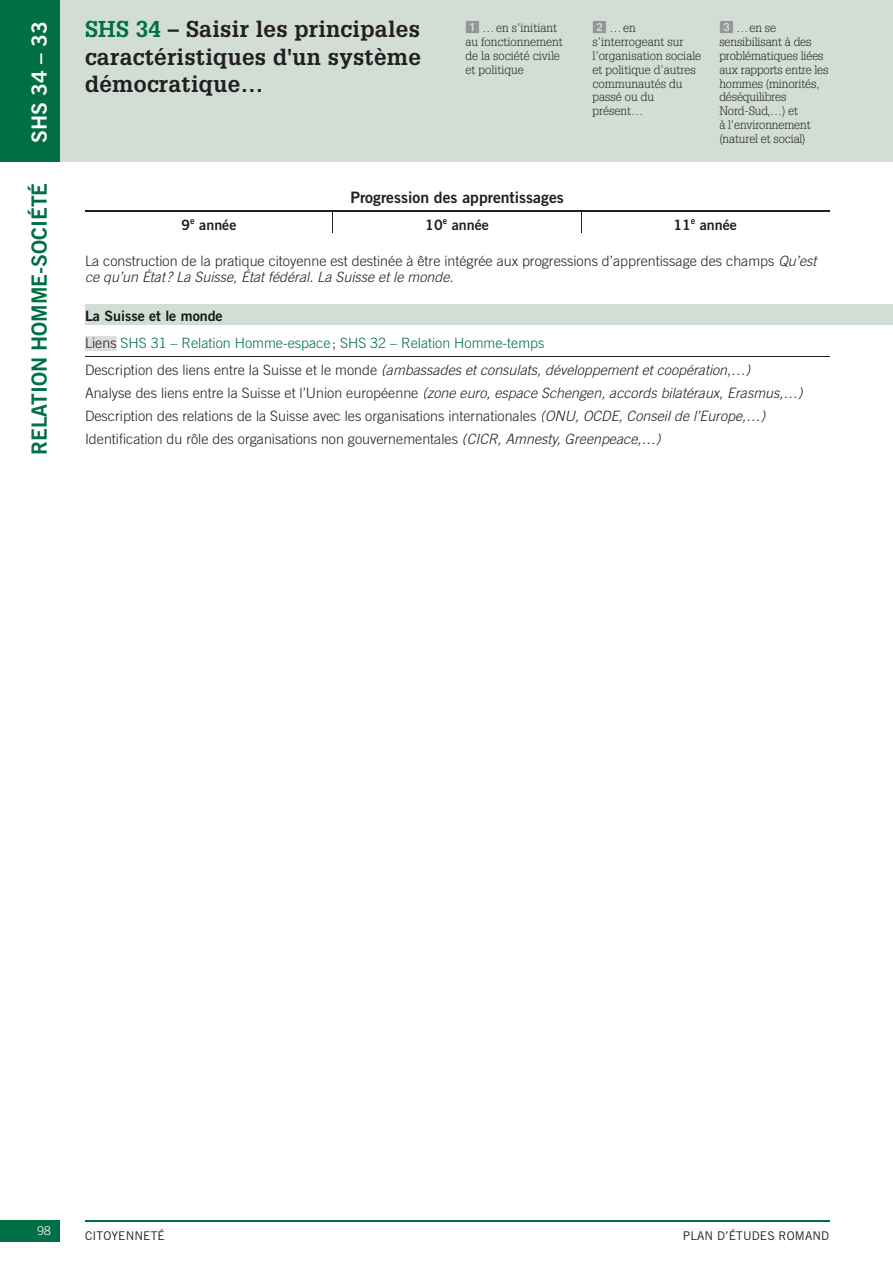
<style>
.page{position:relative;width:893px;height:1263px;background:#fff}
.page>*{position:absolute;margin:0;border:0;box-sizing:border-box;transform-origin:0 0}
.t1{font:700 22.35px/27.3px "Glypha LT Std";letter-spacing:.015em;color:#231f20;text-align:justify}
.t2{font:21px "Trade Gothic LT Std Bd 2";color:#006f45}
.t3{font:21px "Trade Gothic LT Std Bd 2";color:#fff}
.t4{font:15.75px "Trade Gothic LT Std Bd 2";color:#231f20}
.t5{font:300 14.25px/23px "Trade Gothic LT Std";color:#231f20}
.t6{font:italic 300 14.25px/27.3px "Trade Gothic LT Std";color:#231f20}
.t7{font:14.25px "Trade Gothic LT Std Bd 2";color:#231f20}
.t8{font:14.25px "Trade Gothic LT Std Bd 2";color:#141716}
.t9{font:300 12px/13.8px "Glypha LT Std";color:#231f20}
.t10{font:12px "Trade Gothic LT Std";letter-spacing:.01em;color:#231f20}
.t11{font:300 12px "Trade Gothic LT Std";color:#fff}
.s1{color:#006f45}
.s2{font-family:"PER pastilles";font-weight:400;font-size:14.25px;color:#939598}
.s3{font-style:italic}
.s4{font-style:normal}
.s5{font-style:normal;color:#006f46}
</style>
<div class="page">
<hr style="left:85px;top:1220px;width:744px;height:1px;background:#006f45">
<div style="left:0;top:1220px;width:59px;height:22px;background:#006f45"></div>
<div style="left:59px;top:0;width:834px;height:162px;background:#d1ddd5"></div>
<div style="left:0;top:0;width:59px;height:162px;background:#006f45"></div>
<div style="left:85px;top:304px;width:808px;height:21px;background:#d1ddd5"></div>
<hr style="left:85px;top:356px;width:744px;height:1px;background:#231f20">
<hr style="left:85px;top:211px;width:496px;height:1px;background:#231f20">
<hr style="left:581px;top:211px;width:248px;height:1px;background:#231f20">
<div style="left:85px;top:310px;width:138px;height:11px;background:#d1ddd5"></div>
<svg style="left:85px;top:336px;width:32px;height:15px"></svg>
<div style="left:86px;top:338px;width:30px;height:10px;background:#dcdddf"></div>
<svg style="left:581px;top:212px;width:1px;height:21px"></svg>
<h2 class="t3" style="left:32px;top:143px;width:123px;rotate:-90deg">SHS 34 – 33</h2>
<h1 class="t1" style="left:85px;top:18px;width:337px"><span class="s1">SHS 34</span> – Saisir les principales caractéristiques d'un système démocratique…</h1>
<p class="t9" style="left:592px;top:22px;width:110px"><span class="s2">2</span> … en s’interrogeant sur l’organisation sociale et politique d’autres communautés du passé ou du présent…</p>
<p class="t9" style="left:719px;top:22px;width:111px"><span class="s2">3</span> … en se sensibilisant à des problématiques liées aux rapports entre les hommes (minorités, déséquilibres<br>Nord-Sud,…) et<br>à l’environnement (naturel et social)</p>
<p class="t9" style="left:466px;top:22px;width:99px"><span class="s2">1</span> … en s’initiant au fonctionnement de la société civile et politique</p>
<h2 class="t2" style="left:32px;top:455px;width:274px;rotate:-90deg">RELATION HOMME-SOCIÉTÉ</h2>
<p class="t4" style="left:350px;top:191px;width:215px">Progression des apprentissages</p>
<p class="t7" style="left:182px;top:220px;width:56px">9<sup>e</sup> année</p>
<p class="t7" style="left:425px;top:220px;width:65px">10<sup>e</sup> année</p>
<p class="t7" style="left:673px;top:220px;width:65px">11<sup>e</sup> année</p>
<p class="t5" style="left:85px;top:254px;width:733px;line-height:16.5px">La construction de la pratique citoyenne est destinée à être intégrée aux progressions d’apprentissage des champs <span class="s3">Qu’est ce qu’un État ? La Suisse, État fédéral. La Suisse et le monde.</span></p>
<p class="t8" style="left:85px;top:311px;width:139px">La Suisse et le monde</p>
<p class="t6" style="left:85px;top:331px;width:667px"><span class="s4">Liens</span> <span class="s5">SHS 31 – Relation Homme-espace</span><span class="s4">;</span> <span class="s5">SHS 32 – Relation Homme-temps<br></span><span class="s4">Description des liens entre la Suisse et le monde</span> (ambassades et consulats, développement et coopération,…)</p>
<p class="t5" style="left:85px;top:383px;width:719px">Analyse des liens entre la Suisse et l’Union européenne <span class="s3">(zone euro, espace Schengen, accords bilatéraux, Erasmus,…)<br></span>Description des relations de la Suisse avec les organisations internationales <span class="s3">(ONU, OCDE, Conseil de l’Europe,…)<br></span>Identification du rôle des organisations non gouvernementales <span class="s3">(CICR, Amnesty, Greenpeace,…)</span></p>
<p class="t11" style="left:38px;top:1227px;width:15px">98</p>
<p class="t10" style="left:85px;top:1231px;width:81px">CITOYENNETÉ</p>
<p class="t10" style="left:683px;top:1231px;width:148px">PLAN D’ÉTUDES ROMAND</p>
</div>
